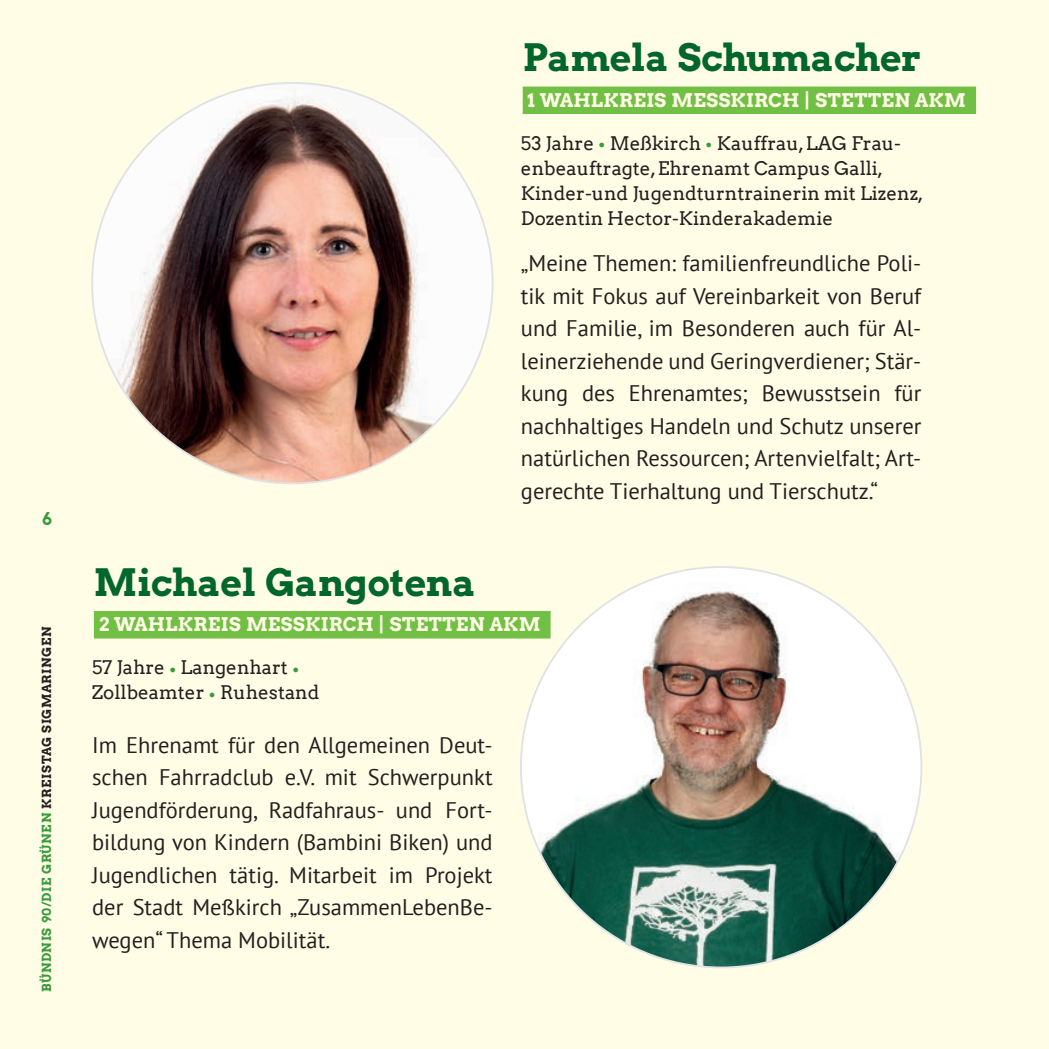
<style>
.page{position:relative;width:1049px;height:1049px;background:#fffde5}
.page>*{position:absolute;margin:0;border:0;box-sizing:border-box;transform-origin:0 0}
.t1{font:37.5px "Arvo Gruen";letter-spacing:-.005em;color:#016629}
.t2{font:22.5px/32.5px "PT Sans";color:#231f20;text-align:justify}
.t3{font:18.75px/25px "Arvo";color:#231f20}
.t4{font:18.75px "Arvo Gruen";letter-spacing:.02em;color:#fffde5}
.t5{font:17.5px "Arvo Gruen";color:#3a9a3b}
.t6{font:12.5px "Arvo Gruen";letter-spacing:.04em;color:#3a9a3b}
.s1{color:#231f20}
.s2{color:#3a9a3b}
</style>
<div class="page">
<div style="left:523px;top:87px;width:453px;height:27px;background:#71bf44"></div>
<img style="left:92px;top:83px;width:401px;height:400px;border-radius:200px">
<div style="left:94px;top:611px;width:457px;height:27px;background:#71bf44"></div>
<img style="left:521px;top:567px;width:400px;height:400px;border-radius:200px">
<p class="t5" style="left:42px;top:506px;width:11px">6</p>
<p class="t6" style="left:38px;top:992px;width:367px;rotate:-90deg">BÜNDNIS 90/DIE GRÜNEN <span class="s1">KREISTAG SIGMARINGEN</span></p>
<h1 class="t1" style="left:523px;top:31px;width:400px">Pamela Schumacher</h1>
<p class="t4" style="left:528px;top:87px;width:440px">1 WAHLKREIS MESSKIRCH | STETTEN AKM</p>
<p class="t3" style="left:521px;top:130px;width:404px">53 Jahre <span class="s2">•</span> Meßkirch <span class="s2">•</span> Kauffrau, LAG Frau&shy;enbeauftragte, Ehrenamt Campus Galli, Kinder-und Jugendturntrainerin mit Lizenz, Dozentin Hector-Kinderakademie</p>
<p class="t2" style="left:521px;top:247px;width:402px">„Meine Themen: familienfreundliche Poli&shy;tik mit Fokus auf Vereinbarkeit von Beruf und Familie, im Besonderen auch für Al&shy;leinerziehende und Geringverdiener; Stär&shy;kung des Ehrenamtes; Bewusstsein für nachhaltiges Handeln und Schutz unserer natürlichen Ressourcen; Artenvielfalt; Art&shy;gerechte Tierhaltung und Tierschutz.“</p>
<h1 class="t1" style="left:94px;top:556px;width:383px">Michael Gangotena</h1>
<p class="t4" style="left:99px;top:611px;width:443px">2 WAHLKREIS MESSKIRCH | STETTEN AKM</p>
<p class="t3" style="left:92px;top:655px;width:229px">57 Jahre <span class="s2">•</span> Langenhart <span class="s2">•<br></span>Zollbeamter <span class="s2">•</span> Ruhestand</p>
<p class="t2" style="left:92px;top:728px;width:402px">Im Ehrenamt für den Allgemeinen Deut&shy;schen Fahrradclub e.V. mit Schwerpunkt Jugendförderung, Radfahraus- und Fort&shy;bildung von Kindern (Bambini Biken) und Jugendlichen tätig. Mitarbeit im Projekt der Stadt Meßkirch „ZusammenLebenBe&shy;wegen“ Thema Mobilität.</p>
</div>
